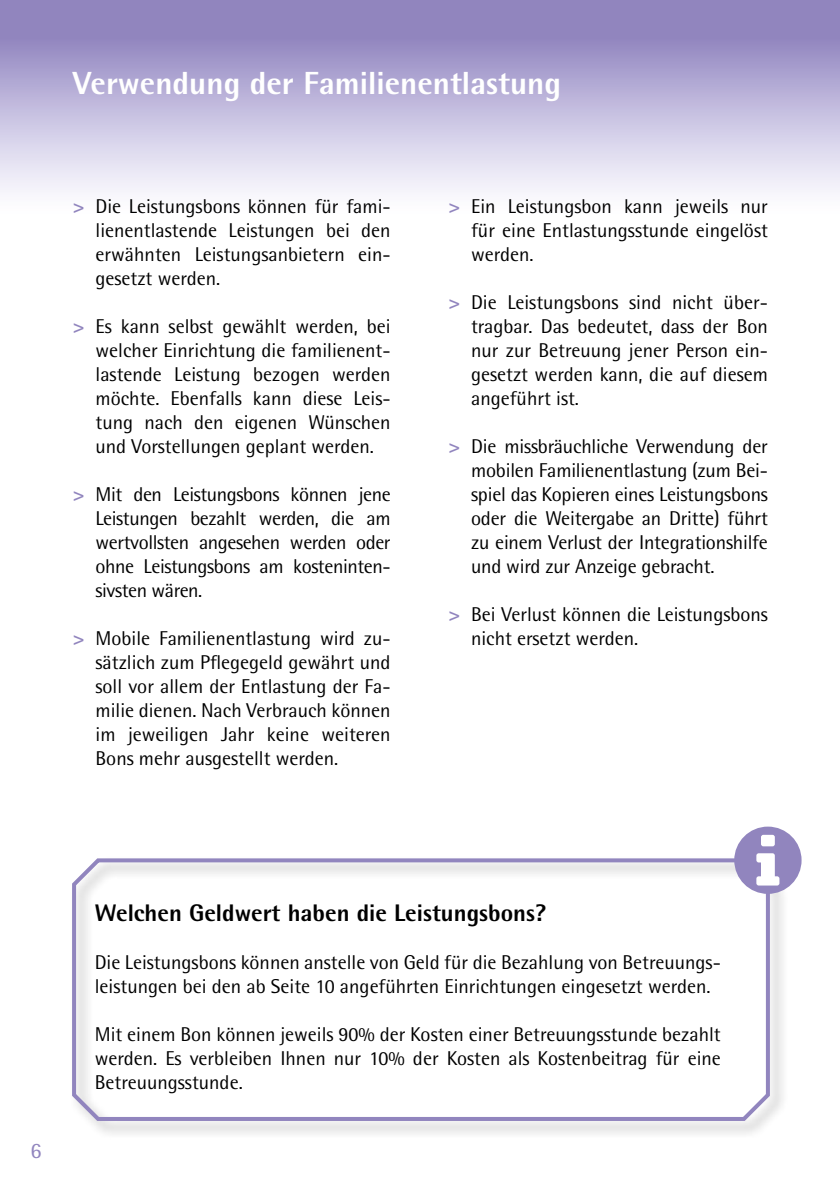
<style>
.page{position:relative;width:840px;height:1191px;background:#fff}
.page>*{position:absolute;margin:0;border:0;box-sizing:border-box;transform-origin:0 0}
.t1{font:800 32px "Rotis Semi Sans Pro";color:#fff}
.t2{font:800 24px "Rotis Semi Sans Pro";color:#000}
.t3{font:22px "Rotis Semi Sans Pro";color:#9185be}
.t4{font:20px/24px "Rotis Semi Sans Pro";color:#000;text-align:justify}
.s1{font-weight:800;color:#9185be}
</style>
<div class="page">
<div style="left:0;top:0;width:839px;height:214px;background:linear-gradient(to bottom,#8274b6,#fff)"></div>
<div style="left:69px;top:855px;width:719px;height:284px;background:#000;opacity:.3"></div>
<svg style="left:70px;top:855px;width:701px;height:268px"></svg>
<div style="left:733px;top:826px;width:68px;height:68px;background:#9185be;border-radius:50%"></div>
<svg style="left:756px;top:835px;width:23px;height:50px"></svg>
<h1 class="t1" style="left:73px;top:63px;width:489px">Verwendung der Familienentlastung</h1>
<p class="t4" style="left:95px;top:194px;width:296px;text-indent:-23px"><span class="s1">&gt;</span> Die Leistungsbons können für fami&shy;lienentlastende Leistungen bei den erwähnten Leistungsanbietern ein&shy;gesetzt werden.</p>
<p class="t4" style="left:95px;top:314px;width:296px;text-indent:-23px"><span class="s1">&gt;</span> Es kann selbst gewählt werden, bei welcher Einrichtung die familienent&shy;lastende Leistung bezogen werden möchte. Ebenfalls kann diese Leis&shy;tung nach den eigenen Wünschen und Vorstellungen geplant werden.</p>
<p class="t4" style="left:95px;top:482px;width:296px;text-indent:-23px"><span class="s1">&gt;</span> Mit den Leistungsbons können jene Leistungen bezahlt werden, die am wertvollsten angesehen werden oder ohne Leistungsbons am kosteninten&shy;sivsten wären.</p>
<p class="t4" style="left:95px;top:626px;width:296px;text-indent:-23px"><span class="s1">&gt;</span> Mobile Familienentlastung wird zu&shy;sätzlich zum Pflegegeld gewährt und soll vor allem der Entlastung der Fa&shy;milie dienen. Nach Verbrauch können im jeweiligen Jahr keine weiteren Bons mehr ausgestellt werden.</p>
<p class="t4" style="left:471px;top:194px;width:298px;text-indent:-23px"><span class="s1">&gt;</span> Ein Leistungsbon kann jeweils nur für eine Entlastungsstunde eingelöst werden.</p>
<p class="t4" style="left:471px;top:290px;width:298px;text-indent:-23px"><span class="s1">&gt;</span> Die Leistungsbons sind nicht über&shy;tragbar. Das bedeutet, dass der Bon nur zur Betreuung jener Person ein&shy;gesetzt werden kann, die auf diesem angeführt ist.</p>
<p class="t4" style="left:471px;top:434px;width:298px;text-indent:-23px"><span class="s1">&gt;</span> Die missbräuchliche Verwendung der mobilen Familienentlastung (zum Bei&shy;spiel das Kopieren eines Leistungsbons oder die Weitergabe an Dritte) führt zu einem Verlust der Integrationshilfe und wird zur Anzeige gebracht.</p>
<p class="t4" style="left:471px;top:602px;width:298px;text-indent:-23px"><span class="s1">&gt;</span> Bei Verlust können die Leistungsbons nicht ersetzt werden.</p>
<p class="t3" style="left:30px;top:1137px;width:13px">6</p>
<p class="t2" style="left:95px;top:897px;width:452px">Welchen Geldwert haben die Leistungsbons?</p>
<p class="t4" style="left:95px;top:950px;width:627px">Die Leistungsbons können anstelle von Geld für die Bezahlung von Betreuungs&shy;leistungen bei den ab Seite 10 angeführten Einrichtungen eingesetzt werden.</p>
<p class="t4" style="left:95px;top:1022px;width:627px">Mit einem Bon können jeweils 90% der Kosten einer Betreuungsstunde bezahlt werden. Es verbleiben Ihnen nur 10% der Kosten als Kostenbeitrag für eine Betreuungsstunde.</p>
</div>
